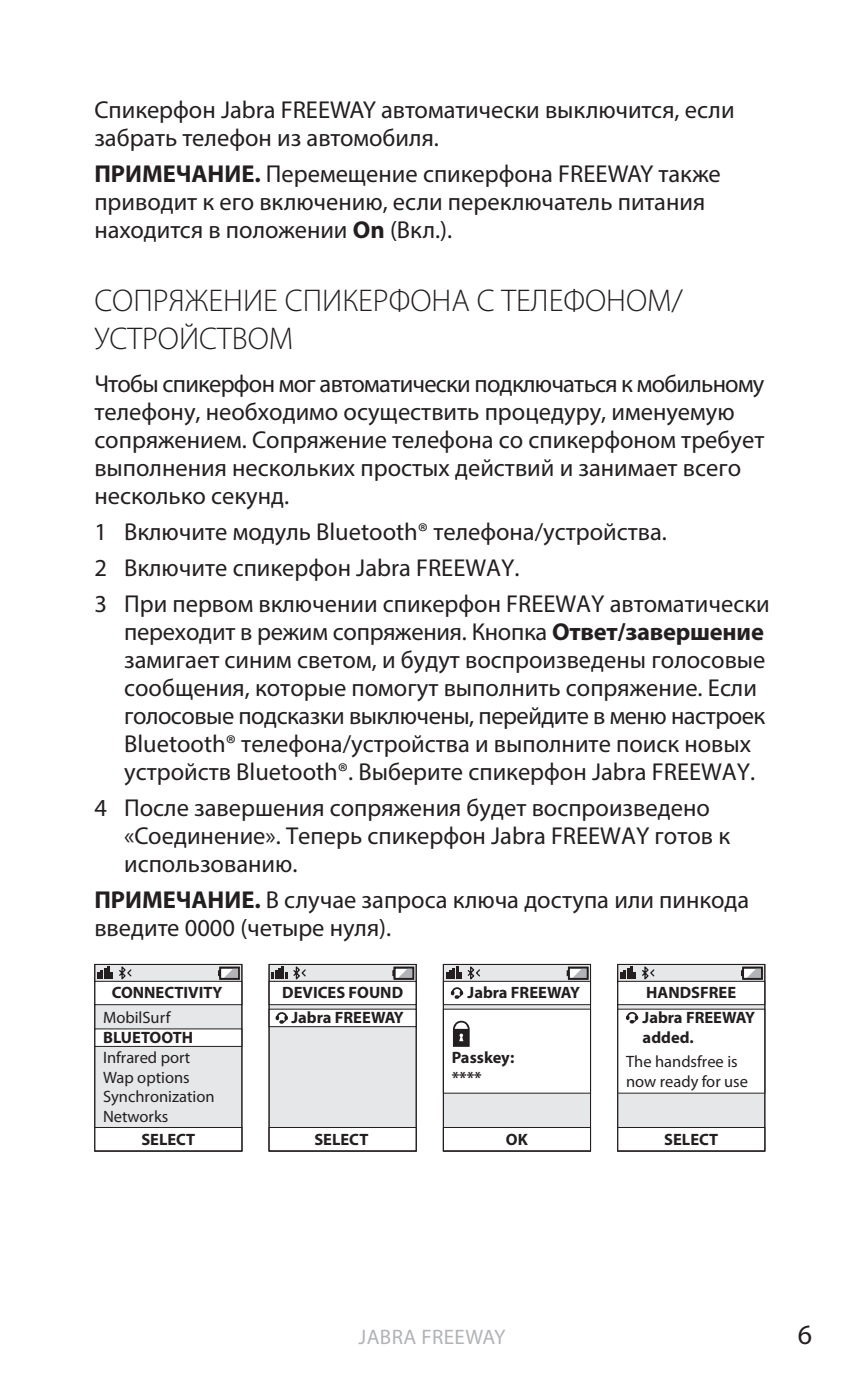
<style>
.page{position:relative;width:864px;height:1389px;background:#fff}
.page>*{position:absolute;margin:0;border:0;box-sizing:border-box;transform-origin:0 0}
.Chapter{font:300 31.5px/37.8px "Myriad Pro";color:#231f20}
.t1{font:28px "Myriad Pro";color:#231f20}
.Bullet_bread{font:24.5px/28px "Myriad Pro";color:#231f20}
.Bread{font:24.5px/28px "Myriad Pro";color:#231f20}
.Bread_under_chapter{font:24.5px/28px "Myriad Pro";color:#231f20}
.t2{font:21px "Myriad Pro";letter-spacing:.02em;color:#b2b3b7}
.t3{font:700 16.45px/19.6px "Myriad Pro";color:#231f20}
.t4{font:16.45px/19.6px "Myriad Pro";color:#231f20}
.s1{font-weight:700}
</style>
<div class="page">
<svg style="left:94px;top:964px;width:669px;height:187px"></svg>
<div style="left:617px;top:981px;width:148px;height:24px;background:#fff;border:1px solid #231f20"></div>
<div style="left:617px;top:1127px;width:147px;height:24px;background:#fff"></div>
<div style="left:617px;top:1127px;width:148px;height:24px;border:1px solid #231f20"></div>
<div style="left:617px;top:1009px;width:147px;height:84px;background:#fff"></div>
<svg style="left:620px;top:966px;width:35px;height:16px"></svg>
<svg style="left:626px;top:1012px;width:12px;height:11px"></svg>
<div style="left:617px;top:964px;width:148px;height:187px;border:1px solid #231f20"></div>
<svg style="left:217px;top:966px;width:23px;height:15px"></svg>
<svg style="left:391px;top:966px;width:24px;height:15px"></svg>
<svg style="left:565px;top:966px;width:24px;height:15px"></svg>
<svg style="left:739px;top:966px;width:24px;height:15px"></svg>
<p class="Bread" style="left:94px;top:95px;width:641px">Спикерфон Jabra FREEWAY автоматически выключится, если забрать телефон из автомобиля.</p>
<p class="Bread" style="left:94px;top:159px;width:627px"><span class="s1">ПРИМЕЧАНИЕ.</span> Перемещение спикерфона FREEWAY также приводит к его включению, если переключатель питания находится в положении <span class="s1">On</span> (Вкл.).</p>
<p class="Chapter" style="left:94px;top:282px;width:589px">СОПРЯЖЕНИЕ СПИКЕРФОНА С ТЕЛЕФОНОМ/<br>УСТРОЙСТВОМ</p>
<p class="Bread_under_chapter" style="left:94px;top:369px;width:671px">Чтобы спикерфон мог автоматически подключаться к мобильному телефону, необходимо осуществить процедуру, именуемую сопряжением. Сопряжение телефона со спикерфоном требует выполнения нескольких простых действий и занимает всего несколько секунд.</p>
<p class="Bullet_bread" style="left:94px;top:517px;width:572px">1 Включите модуль Bluetooth® телефона/устройства.</p>
<p class="Bullet_bread" style="left:94px;top:553px;width:424px">2 Включите спикерфон Jabra FREEWAY.</p>
<p class="Bullet_bread" style="left:124px;top:589px;width:646px;text-indent:-30px">3 При первом включении спикерфон FREEWAY автоматически переходит в режим сопряжения. Кнопка <span class="s1">Ответ/завершение </span>замигает синим светом, и будут воспроизведены голосовые сообщения, которые помогут выполнить сопряжение. Если голосовые подсказки выключены, перейдите в меню настроек Bluetooth® телефона/устройства и выполните поиск новых устройств Bluetooth®. Выберите спикерфон Jabra FREEWAY.</p>
<p class="Bullet_bread" style="left:124px;top:793px;width:607px;text-indent:-30px">4 После завершения сопряжения будет воспроизведено «Соединение». Теперь спикерфон Jabra FREEWAY готов к использованию.</p>
<p class="Bread" style="left:94px;top:885px;width:656px"><span class="s1">ПРИМЕЧАНИЕ.</span> В случае запроса ключа доступа или пинкода введите 0000 (четыре нуля).</p>
<p class="t3" style="left:112px;top:982px;width:112px">CONNECTIVITY</p>
<p class="t4" style="left:103px;top:1008px;width:113px">MobilSurf<br><span class="s1">BLUETOOTH<br></span>Infrared port<br>Wap options<br>Synchronization<br>Networks</p>
<p class="t3" style="left:282px;top:979px;width:123px;line-height:25.2px;text-align:center">DEVICES FOUND<br>Jabra FREEWAY</p>
<p class="t3" style="left:467px;top:982px;width:114px">Jabra FREEWAY</p>
<p class="t3" style="left:451px;top:1047px;width:64px">Passkey: ****</p>
<p class="t3" style="left:646px;top:982px;width:91px">HANDSFREE</p>
<p class="t3" style="left:642px;top:1007px;width:114px">Jabra FREEWAY added.</p>
<p class="t4" style="left:625px;top:1051px;width:123px">The handsfree is now ready for use</p>
<p class="t3" style="left:141px;top:1129px;width:55px">SELECT</p>
<p class="t3" style="left:314px;top:1129px;width:55px">SELECT</p>
<p class="t3" style="left:505px;top:1129px;width:23px">OK</p>
<p class="t3" style="left:664px;top:1129px;width:55px">SELECT</p>
<p class="t2" style="left:358px;top:1324px;width:148px">JABRA FREEWAY</p>
<p class="t1" style="left:797px;top:1317px;width:16px">6</p>
</div>
